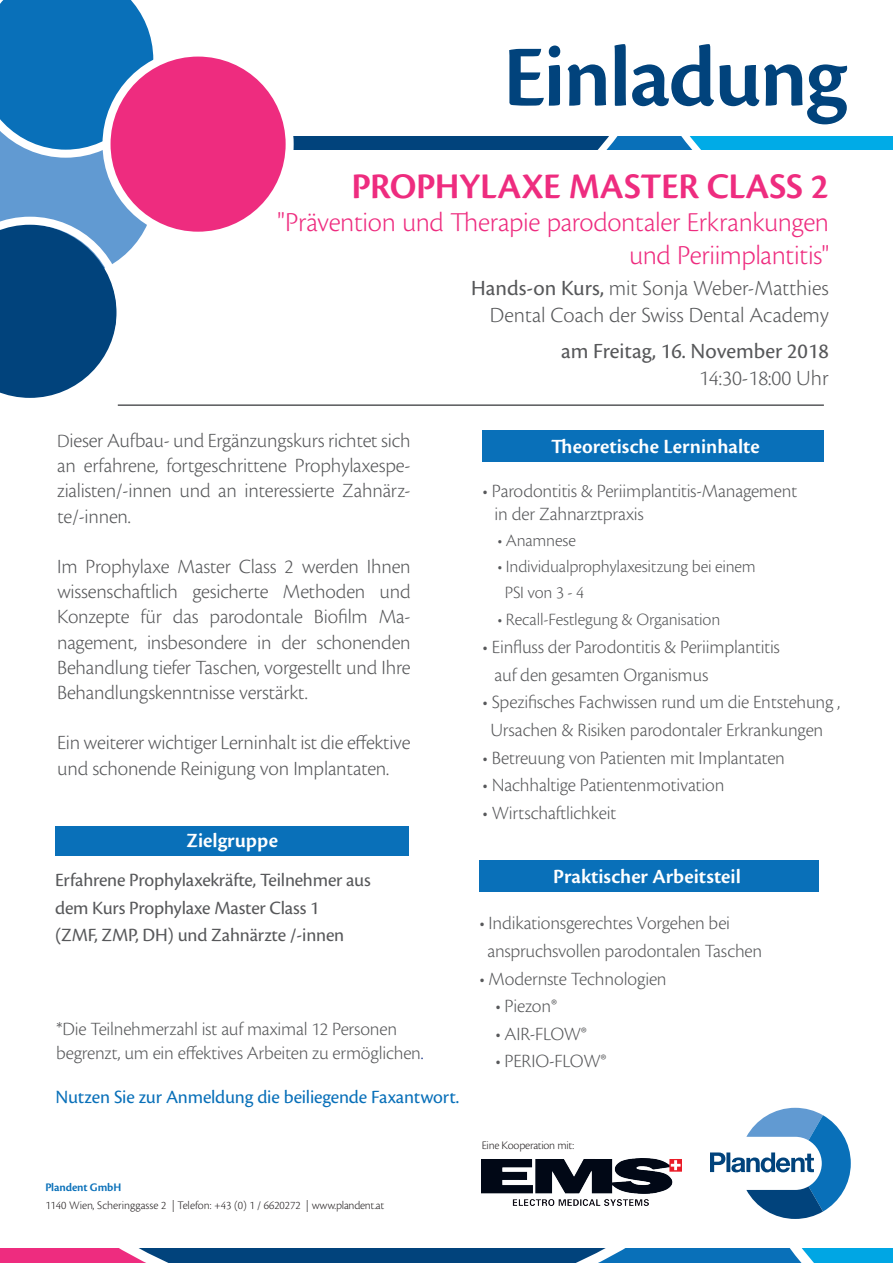
<style>
.page{position:relative;width:893px;height:1263px;background:#fff}
.page>*{position:absolute;margin:0;border:0;box-sizing:border-box;transform-origin:0 0}
.t1{font:600 90px "Cronos Pro";letter-spacing:-.025em;color:#01437c}
.t2{font:600 37.5px "Cronos Pro";letter-spacing:-.005em;color:#ee2c7f}
.t3{font:300 28.5px/33px "Cronos Pro";letter-spacing:-.015em;color:#ee2c7f;text-align:right}
.t4{font:300 22.5px/27px "Cronos Pro";color:#57585a;text-align:right}
.t5{font:22.5px "Cronos Pro";color:#57585a}
.t6{font:300 21px/25.2px "Cronos Pro";letter-spacing:-.015em;color:#57585a;text-align:justify}
.t7{font:600 21px "Cronos Pro";color:#fff}
.t8{font:300 19.5px/27.6px "Cronos Pro";letter-spacing:-.015em;color:#57585a}
.t9{font:19.5px/27.6px "Cronos Pro";letter-spacing:-.01em;color:#57585a}
.t10{font:19.5px "Cronos Pro";letter-spacing:-.01em;color:#0970b9}
.t11{font:300 18px/25.8px "Cronos Pro";letter-spacing:-.01em;color:#57585a}
.t12{font:300 12px "Cronos Pro";letter-spacing:-.005em;color:#231f20}
.t13{font:600 12px "Cronos Pro";letter-spacing:-.01em;color:#0970b9}
.s1{font-weight:400}
.s2{font-size:19.5px}
.s3{color:#253f8e}
</style>
<div class="page">
<svg style="left:710px;top:1108px;width:141px;height:110px"></svg>
<svg style="left:0;top:1248px;width:893px;height:15px;background:#355d9a"></svg>
<img style="left:482px;top:1159px;width:200px;height:46px">
<svg style="left:0;top:0;width:893px;height:406px"></svg>
<div style="left:110px;top:54px;width:179px;height:180px;background:#ee2c7f;border-radius:50%"></div>
<div style="left:102px;top:49px;width:192px;height:191px;border:8px solid #fff;border-radius:50%"></div>
<div style="left:483px;top:431px;width:341px;height:31px;background:#0970b9"></div>
<div style="left:479px;top:860px;width:340px;height:31px;background:#0970b9"></div>
<div style="left:56px;top:826px;width:353px;height:30px;background:#0970b9"></div>
<h1 class="t1" style="left:503px;top:25px;width:345px">Einladung</h1>
<h2 class="t2" style="left:351px;top:165px;width:479px">PROPHYLAXE MASTER CLASS 2</h2>
<h3 class="t3" style="left:277px;top:206px;width:553px">"Prävention und Therapie parodontaler Erkrankungen und Periimplantitis"</h3>
<p class="t4" style="left:471px;top:275px;width:359px"><span class="s1">Hands-on Kurs,</span> mit Sonja Weber-Matthies<br>Dental Coach der Swiss Dental Academy</p>
<p class="t5" style="left:561px;top:338px;width:269px">am Freitag, 16. November 2018</p>
<p class="t4" style="left:699px;top:365px;width:131px">14:30-18:00 Uhr</p>
<p class="t6" style="left:57px;top:428px;width:355px"><span class="s2">D</span>ieser Aufbau- und Ergänzungskurs richtet sich an erfahrene, fortgeschrittene Prophylaxespe&shy;zialisten/-innen und an interessierte Zahnärz&shy;te/-innen.</p>
<p class="t6" style="left:57px;top:554px;width:355px">Im Prophylaxe Master Class 2 werden Ihnen wissenschaftlich gesicherte Methoden und Konzepte für das parodontale Biofilm Ma&shy;nagement, insbesondere in der schonenden Behandlung tiefer Taschen, vorgestellt und Ihre Behandlungskenntnisse verstärkt.</p>
<p class="t6" style="left:57px;top:730px;width:355px">Ein weiterer wichtiger Lerninhalt ist die effektive und schonende Reinigung von Implantaten.</p>
<p class="t7" style="left:187px;top:828px;width:93px">Zielgruppe</p>
<p class="t9" style="left:55px;top:866px;width:317px">Erfahrene Prophylaxekräfte, Teilnehmer aus dem Kurs Prophylaxe Master Class 1<br>(ZMF, ZMP, DH) und Zahnärzte /-innen</p>
<p class="t8" style="left:56px;top:1017px;width:369px;line-height:23.4px">*Die Teilnehmerzahl ist auf maximal 12 Personen begrenzt, um ein effektives Arbeiten zu ermöglichen<span class="s3">.</span></p>
<p class="t10" style="left:56px;top:1086px;width:405px">Nutzen Sie zur Anmeldung die beiliegende Faxantwort.</p>
<p class="t13" style="left:45px;top:1180px;width:77px">Plandent GmbH</p>
<p class="t12" style="left:45px;top:1198px;width:340px">1140 Wien, Scheringgasse 2 | Telefon: +43 (0) 1 / 6620272 | www.plandent.at</p>
<p class="t7" style="left:551px;top:435px;width:210px">Theoretische Lerninhalte</p>
<p class="t8" style="left:495px;top:479px;width:304px;line-height:23.4px;text-indent:-12px">• Parodontitis &amp; Periimplantitis-Management in der Zahnarztpraxis</p>
<p class="t11" style="left:497px;top:527px;width:80px">• Anamnese</p>
<p class="t11" style="left:505px;top:553px;width:252px;text-indent:-7px">• Individualprophylaxesitzung bei einem<br>PSI von 3 - 4</p>
<p class="t11" style="left:497px;top:607px;width:224px">• Recall-Festlegung &amp; Organisation</p>
<p class="t8" style="left:495px;top:633px;width:287px;text-indent:-12px">• Einfluss der Parodontitis &amp; Periimplantitis auf den gesamten Organismus</p>
<p class="t8" style="left:483px;top:688px;width:359px;text-align:center">• Spezifisches Fachwissen rund um die Entstehung ,<br>Ursachen &amp; Risiken parodontaler Erkrankungen</p>
<p class="t8" style="left:483px;top:744px;width:304px">• Betreuung von Patienten mit Implantaten</p>
<p class="t8" style="left:483px;top:771px;width:243px">• Nachhaltige Patientenmotivation</p>
<p class="t8" style="left:483px;top:799px;width:135px">• Wirtschaftlichkeit</p>
<p class="t7" style="left:553px;top:864px;width:189px">Praktischer Arbeitsteil</p>
<p class="t8" style="left:487px;top:909px;width:276px;text-indent:-8px">• Indikationsgerechtes Vorgehen bei anspruchsvollen parodontalen Taschen</p>
<p class="t8" style="left:479px;top:964px;width:189px">• Modernste Technologien</p>
<p class="t8" style="left:495px;top:992px;width:63px">• Piezon®</p>
<p class="t8" style="left:495px;top:1020px;width:93px">• AIR-FLOW®</p>
<p class="t8" style="left:495px;top:1047px;width:113px">• PERIO-FLOW®</p>
<p class="t12" style="left:482px;top:1138px;width:94px">Eine Kooperation mit:</p>
</div>
